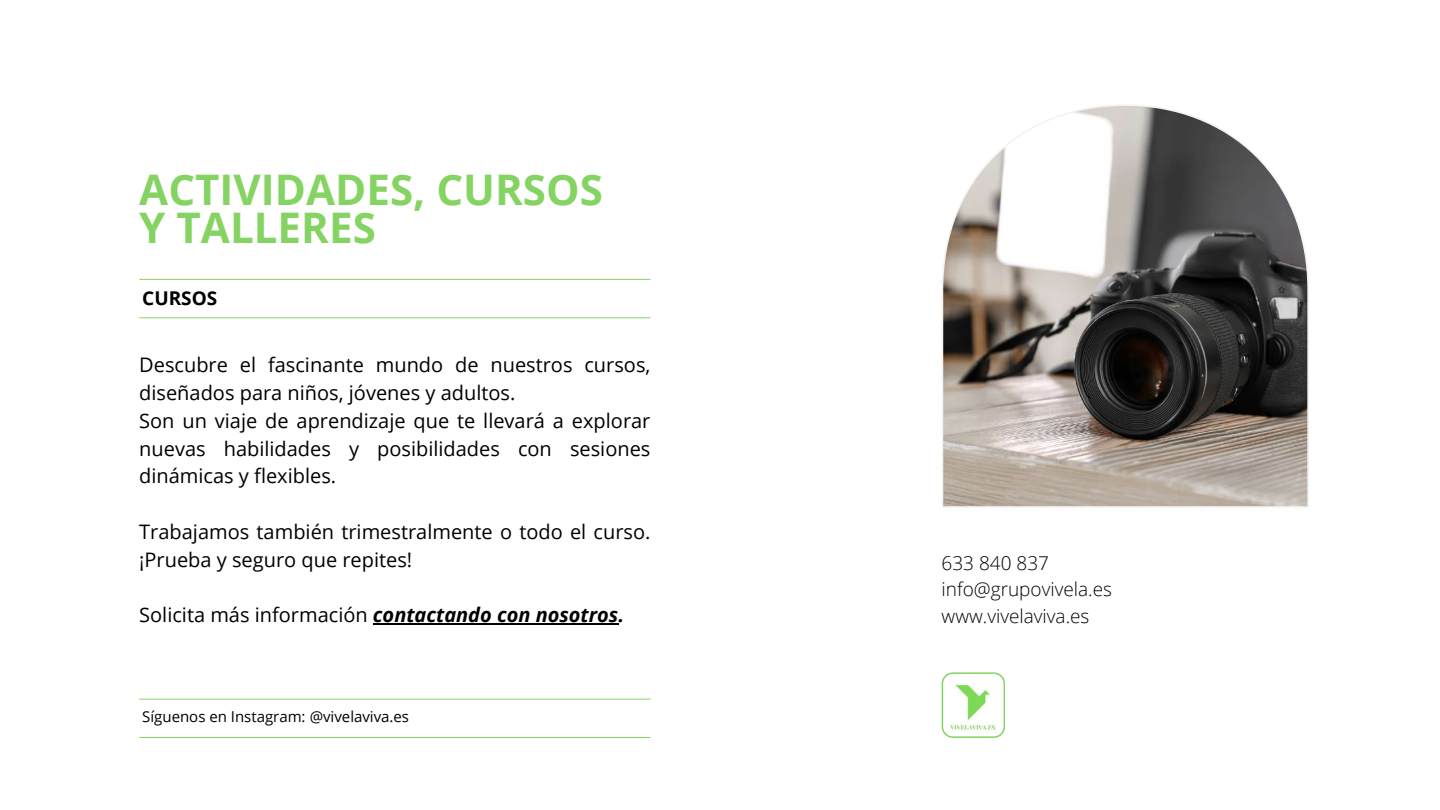
<style>
.page{position:relative;width:1440px;height:810px;background:#fff}
.page>*{position:absolute;margin:0;border:0;box-sizing:border-box;transform-origin:0 0}
.t1{font:700 42.2px/38.2px "Open Sans";color:#85d362}
.t2{font:20px/27.8px "Open Sans";color:#000}
.t3{font:italic 700 20px "Open Sans";color:#000}
.t4{font:300 19px/26.2px "Open Sans";color:#000}
.t5{font:700 19px "Open Sans";color:#000}
.t6{font:15px "Open Sans";color:#000}
.s1{font-weight:400;font-style:normal}
</style>
<div class="page">
<hr style="left:139px;top:279px;width:511px;height:1px;background:#85d362">
<hr style="left:139px;top:317px;width:511px;height:1px;background:#85d362">
<svg style="left:942px;top:105px;width:367px;height:403px"></svg>
<hr style="left:139px;top:699px;width:511px;height:1px;background:#85d362">
<hr style="left:139px;top:737px;width:511px;height:1px;background:#85d362">
<hr style="left:373px;top:624px;width:245px;height:1px;background:#000">
<svg style="left:942px;top:672px;width:63px;height:66px"></svg>
<h1 class="t1" style="left:139px;top:169px;width:465px">ACTIVIDADES, CURSOS<br>Y TALLERES</h1>
<p class="t5" style="left:142px;top:285px;width:77px">CURSOS</p>
<p class="t2" style="left:139px;top:351px;width:513px">Descubre el fascinante mundo de nuestros cursos, diseñados para niños, jóvenes y adultos.<br>Son un viaje de aprendizaje que te llevará a explorar nuevas habilidades y posibilidades con sesiones dinámicas y flexibles.</p>
<p class="t2" style="left:139px;top:517px;width:513px">Trabajamos también trimestralmente o todo el curso. ¡Prueba y seguro que repites!</p>
<p class="t3" style="left:139px;top:601px;width:486px"><span class="s1">Solicita más información</span> contactando con nosotros.</p>
<p class="t6" style="left:142px;top:706px;width:268px">Síguenos en Instagram: @vivelaviva.es</p>
<p class="t4" style="left:942px;top:550px;width:172px">633 840 837 info@grupovivela.es www.vivelaviva.es</p>
</div>
